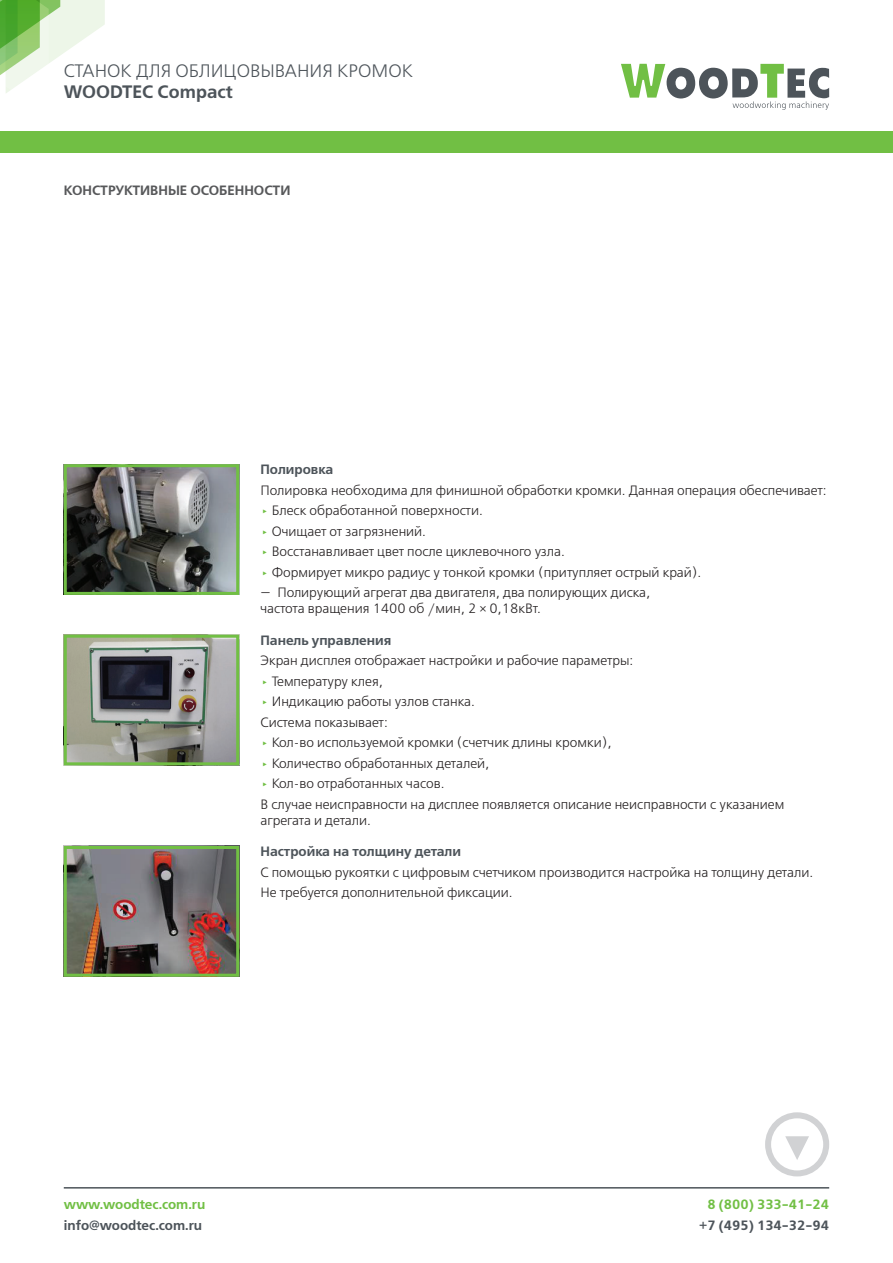
<style>
.page{position:relative;width:893px;height:1263px;background:#fff}
.page>*{position:absolute;margin:0;border:0;box-sizing:border-box;transform-origin:0 0}
.t1{font:18px "Free Set Light C";color:#4d545a}
.t2{font:18px "Free Set Demi C";color:#4d545a}
.t3{font:13.5px/16.2px "Free Set Light C";color:#231f20}
.t4{font:13.5px "Free Set Demi C";color:#4d545a}
.t5{font:13.5px "Free Set Demi C";color:#71bf44}
.t6{font:13.5px "Free Set Demi C";color:#57585a}
.s1{font-family:"Pragmatica";color:#71bf44}
.s2{font-family:"Pragmatica";font-size:12px}
</style>
<div class="page">
<svg style="left:0;top:0;width:105px;height:93px"></svg>
<svg style="left:621px;top:64px;width:208px;height:46px"></svg>
<div style="left:0;top:131px;width:893px;height:21px;background:#71bf44"></div>
<hr style="left:64px;top:1187px;width:765px;height:1px;background:#4d545a">
<div style="left:765px;top:1112px;width:64px;height:64px;border:6px solid #d1d2d4;border-radius:50%"></div>
<svg style="left:785px;top:1136px;width:24px;height:24px"></svg>
<img style="left:68px;top:468px;width:167px;height:123px">
<div style="left:64px;top:464px;width:175px;height:131px;border:3px solid #71bf44"></div>
<img style="left:68px;top:639px;width:167px;height:122px">
<div style="left:64px;top:635px;width:175px;height:130px;border:3px solid #71bf44"></div>
<img style="left:68px;top:850px;width:167px;height:123px">
<div style="left:64px;top:846px;width:175px;height:131px;border:3px solid #71bf44"></div>
<h1 class="t1" style="left:64px;top:61px;width:351px">СТАНОК ДЛЯ ОБЛИЦОВЫВАНИЯ КРОМОК</h1>
<h1 class="t2" style="left:64px;top:82px;width:171px">WOODTEC Compact</h1>
<p class="t6" style="left:64px;top:183px;width:228px">КОНСТРУКТИВНЫЕ ОСОБЕННОСТИ</p>
<p class="t4" style="left:260px;top:462px;width:74px">Полировка</p>
<p class="t3" style="left:260px;top:483px;width:568px">Полировка необходима для финишной обработки кромки. Данная операция обеспечивает:</p>
<p class="t3" style="left:260px;top:503px;width:224px"><span class="s1">‣</span> Блеск обработанной поверхности.</p>
<p class="t3" style="left:260px;top:524px;width:167px"><span class="s1">‣</span> Очищает от загрязнений.</p>
<p class="t3" style="left:260px;top:544px;width:306px"><span class="s1">‣</span> Восстанавливает цвет после циклевочного узла.</p>
<p class="t3" style="left:260px;top:565px;width:442px"><span class="s1">‣</span> Формирует микро радиус у тонкой кромки (притупляет острый край).</p>
<p class="t3" style="left:260px;top:585px;width:391px">— Полирующий агрегат два двигателя, два полирующих диска, частота вращения 1400 об /мин, 2 <span class="s2">×</span> 0,18кВт.</p>
<p class="t4" style="left:260px;top:632px;width:132px">Панель управления</p>
<p class="t3" style="left:260px;top:653px;width:374px">Экран дисплея отображает настройки и рабочие параметры:</p>
<p class="t3" style="left:260px;top:674px;width:124px"><span class="s1">‣</span> Температуру клея,</p>
<p class="t3" style="left:260px;top:694px;width:216px"><span class="s1">‣</span> Индикацию работы узлов станка.</p>
<p class="t3" style="left:260px;top:715px;width:129px">Система показывает:</p>
<p class="t3" style="left:260px;top:735px;width:353px"><span class="s1">‣</span> Кол-во используемой кромки (счетчик длины кромки),</p>
<p class="t3" style="left:260px;top:755px;width:230px"><span class="s1">‣</span> Количество обработанных деталей,</p>
<p class="t3" style="left:260px;top:776px;width:186px"><span class="s1">‣</span> Кол-во отработанных часов.</p>
<p class="t3" style="left:260px;top:796px;width:525px">В случае неисправности на дисплее появляется описание неисправности с указанием агрегата и детали.</p>
<p class="t4" style="left:260px;top:844px;width:202px">Настройка на толщину детали</p>
<p class="t3" style="left:260px;top:864px;width:554px">С помощью рукоятки с цифровым счетчиком производится настройка на толщину детали.</p>
<p class="t3" style="left:260px;top:885px;width:254px">Не требуется дополнительной фиксации.</p>
<p class="t5" style="left:64px;top:1197px;width:143px">www.woodtec.com.ru</p>
<p class="t4" style="left:64px;top:1218px;width:140px">info@woodtec.com.ru</p>
<p class="t5" style="left:707px;top:1197px;width:123px">8 (800) 333-41-24</p>
<p class="t4" style="left:699px;top:1217px;width:131px">+7 (495) 134-32-94</p>
</div>
